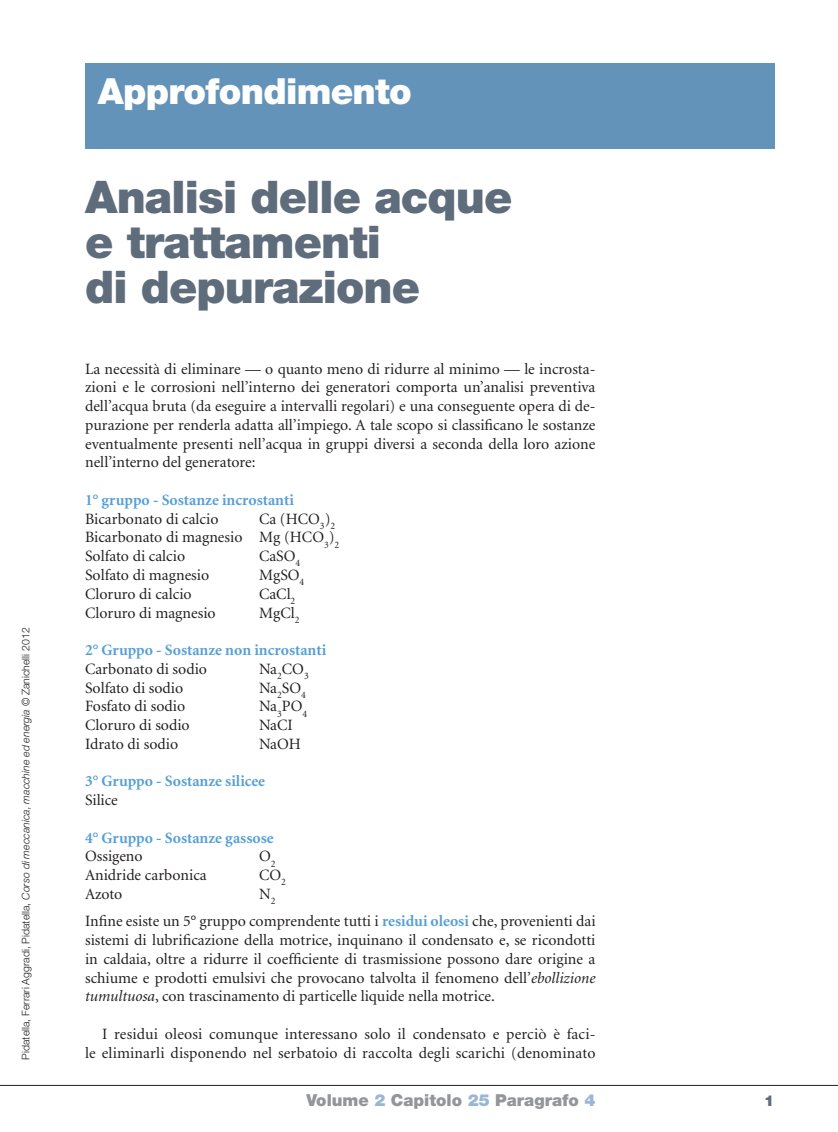
<style>
.page{position:relative;width:838px;height:1132px;background:#fff}
.page>*{position:absolute;margin:0;border:0;box-sizing:border-box;transform-origin:0 0}
.tit_capitolo{font:900 45px/45px "Helvetica Neue";letter-spacing:-.02em;color:#5e6c7c}
.tit_capitolo-2{font:900 36px "Helvetica Neue";letter-spacing:-.02em;color:#fff}
.t1{font:900 16.5px "Helvetica Neue";color:#939598}
._01_testo_corpo{font:15.75px/18.8px "Minion";color:#231f20;text-align:justify}
._01_testo_corpo_-cap{font:15.75px/18.8px "Minion";letter-spacing:.01em;color:#231f20;text-align:right}
._01_testo_corpo-2{font:700 15.75px "Minion";color:#56a0d5}
.t2{font:900 15px "Helvetica Neue";color:#5e6c7c}
.t3{font:300 10.5px "Helvetica Neue";color:#231f20}
.s1{font-style:italic}
.s2{font-weight:700;color:#56a0d5}
.s3{color:#99b7d4}
</style>
<div class="page">
<hr style="left:0;top:1084px;width:838px;height:1px;background:#231f20">
<div style="left:85px;top:64px;width:689px;height:85px;background:#6493b9"></div>
<p class="t3" style="left:19px;top:1059px;width:433px;rotate:-90deg">Pidatella, Ferrari Aggradi, Pidatella, <span class="s1">Corso di meccanica, macchine ed energia</span> © Zanichelli 2012</p>
<p class="tit_capitolo-2" style="left:98px;top:70px;width:315px">Approfondimento</p>
<p class="tit_capitolo" style="left:85px;top:174px;width:429px">Analisi delle acque e trattamenti<br>di depurazione</p>
<p class="_01_testo_corpo" style="left:85px;top:359px;width:512px">La necessità di eliminare — o quanto meno di ridurre al minimo — le incrosta&shy;zioni e le corrosioni nell’interno dei generatori comporta un’analisi preventiva dell’acqua bruta (da eseguire a intervalli regolari) e una conseguente opera di de&shy;purazione per renderla adatta all’impiego. A tale scopo si classificano le sostanze eventualmente presenti nell’acqua in gruppi diversi a seconda della loro azione nell’interno del generatore:</p>
<p class="_01_testo_corpo-2" style="left:85px;top:491px;width:210px">1° gruppo - Sostanze incrostanti</p>
<p class="_01_testo_corpo" style="left:85px;top:509px;width:135px">Bicarbonato di calcio</p>
<p class="_01_testo_corpo" style="left:259px;top:509px;width:78px">Ca (HCO<sub>3</sub>)<sub>2</sub></p>
<p class="_01_testo_corpo" style="left:85px;top:528px;width:256px">Bicarbonato di magnesio Mg (HCO<sub>3</sub>)<sub>2</sub></p>
<p class="_01_testo_corpo" style="left:85px;top:547px;width:102px">Solfato di calcio</p>
<p class="_01_testo_corpo" style="left:259px;top:547px;width:43px">CaSO<sub>4</sub></p>
<p class="_01_testo_corpo" style="left:85px;top:566px;width:126px">Solfato di magnesio</p>
<p class="_01_testo_corpo" style="left:259px;top:566px;width:47px">MgSO<sub>4</sub></p>
<p class="_01_testo_corpo" style="left:85px;top:584px;width:108px">Cloruro di calcio</p>
<p class="_01_testo_corpo" style="left:259px;top:584px;width:38px">CaCl<sub>2</sub></p>
<p class="_01_testo_corpo" style="left:85px;top:603px;width:132px">Cloruro di magnesio</p>
<p class="_01_testo_corpo" style="left:259px;top:603px;width:42px">MgCl<sub>2</sub></p>
<p class="_01_testo_corpo-2" style="left:85px;top:641px;width:243px">2° Gruppo - Sostanze non incrostanti</p>
<p class="_01_testo_corpo" style="left:85px;top:659px;width:123px">Carbonato di sodio</p>
<p class="_01_testo_corpo" style="left:259px;top:659px;width:51px">Na<sub>2</sub>CO<sub>3</sub></p>
<p class="_01_testo_corpo" style="left:85px;top:678px;width:100px">Solfato di sodio</p>
<p class="_01_testo_corpo" style="left:259px;top:678px;width:48px">Na<sub>2</sub>SO<sub>4</sub></p>
<p class="_01_testo_corpo" style="left:85px;top:697px;width:102px">Fosfato di sodio</p>
<p class="_01_testo_corpo" style="left:259px;top:697px;width:50px">Na<sub>3</sub>PO<sub>4</sub></p>
<p class="_01_testo_corpo" style="left:85px;top:716px;width:106px">Cloruro di sodio</p>
<p class="_01_testo_corpo" style="left:259px;top:716px;width:35px">NaCI</p>
<p class="_01_testo_corpo" style="left:85px;top:734px;width:95px">Idrato di sodio</p>
<p class="_01_testo_corpo" style="left:259px;top:734px;width:43px">NaOH</p>
<p class="_01_testo_corpo-2" style="left:85px;top:773px;width:181px">3° Gruppo - Sostanze silicee</p>
<p class="_01_testo_corpo" style="left:85px;top:791px;width:34px">Silice</p>
<p class="_01_testo_corpo-2" style="left:85px;top:829px;width:190px">4° Gruppo - Sostanze gassose</p>
<p class="_01_testo_corpo" style="left:85px;top:847px;width:59px">Ossigeno</p>
<p class="_01_testo_corpo" style="left:259px;top:847px;width:18px">O<sub>2</sub></p>
<p class="_01_testo_corpo" style="left:85px;top:866px;width:123px">Anidride carbonica</p>
<p class="_01_testo_corpo" style="left:259px;top:866px;width:28px">CO<sub>2</sub></p>
<p class="_01_testo_corpo" style="left:85px;top:884px;width:39px">Azoto</p>
<p class="_01_testo_corpo" style="left:259px;top:884px;width:18px">N<sub>2</sub></p>
<p class="_01_testo_corpo" style="left:85px;top:912px;width:512px">Infine esiste un 5° gruppo comprendente tutti i <span class="s2">residui oleosi</span> che, provenienti dai sistemi di lubrificazione della motrice, inquinano il condensato e, se ricondotti in caldaia, oltre a ridurre il coefficiente di trasmissione possono dare origine a schiume e prodotti emulsivi che provocano talvolta il fenomeno dell’<span class="s1">ebollizione tumultuosa</span>, con trascinamento di particelle liquide nella motrice.</p>
<p class="_01_testo_corpo_-cap" style="left:85px;top:1024px;width:512px">I residui oleosi comunque interessano solo il condensato e perciò è faci-<br>le eliminarli disponendo nel serbatoio di raccolta degli scarichi (denominato</p>
<p class="t1" style="left:306px;top:1090px;width:290px">Volume <span class="s3">2</span> Capitolo <span class="s3">25</span> Paragrafo <span class="s3">4</span></p>
<p class="t2" style="left:764px;top:1091px;width:12px">1</p>
</div>
